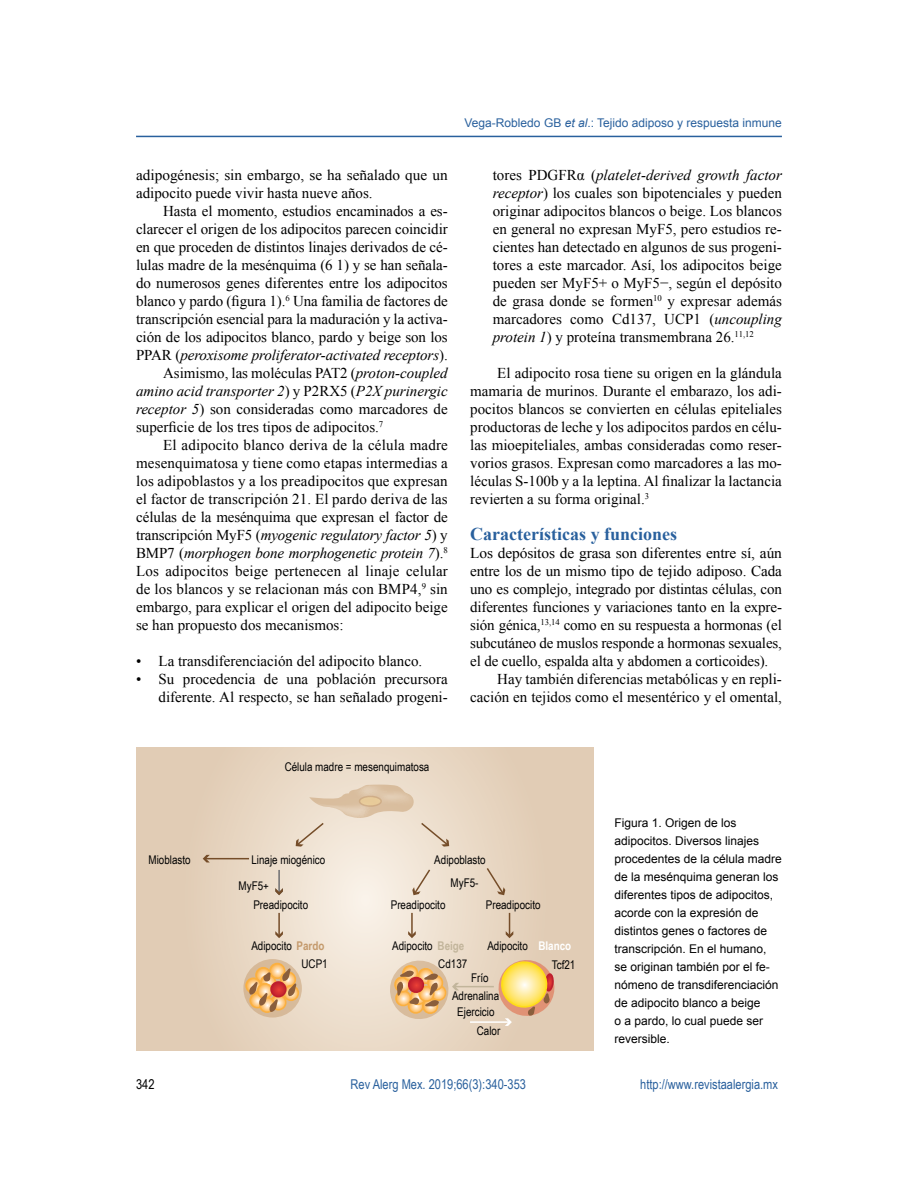
<style>
.page{position:relative;width:918px;height:1188px;background:#fff}
.page>*{position:absolute;margin:0;border:0;box-sizing:border-box;transform-origin:0 0}
.t1{font:700 18px "Times New Roman";color:#29609d}
.t2{font:15px/18px "Times New Roman";color:#000;text-align:justify}
.t3{font:italic 15px "Times New Roman";letter-spacing:-.005em;color:#000}
.t4{font:13.5px "Arial Narrow";color:#29609d}
.t5{font:13.5px "Arial Narrow";color:#000}
.t6{font:12px/18px "Arial";color:#000}
.t7{font:12px/18px "Arial Narrow";color:#000}
.t8{font:12px "Arial";color:#29609d}
.t9{font:700 12px "Arial Narrow";color:#fff}
.s1{font-style:normal}
.s2{font-style:italic}
.s3{font-weight:700;color:#c49a6c}
.s4{font-weight:700;color:#c2b59b}
</style>
<div class="page">
<hr style="left:136px;top:136px;width:646px;height:1px;background:#29609d">
<svg style="left:136px;top:747px;width:457px;height:303px;background:#e7d6c2"></svg>
<div style="left:244px;top:960px;width:57px;height:57px;background:#d7b999;border-radius:50%"></div>
<div style="left:243px;top:959px;width:59px;height:59px;border:2px solid #c49a6c;border-radius:50%"></div>
<svg style="left:296px;top:785px;width:118px;height:62px;background:#e9d9c5"></svg>
<svg style="left:420px;top:821px;width:29px;height:26px"></svg>
<hr style="left:278px;top:870px;width:2px;height:23px;background:#6d6e71">
<svg style="left:412px;top:868px;width:20px;height:27px"></svg>
<svg style="left:485px;top:866px;width:20px;height:29px"></svg>
<hr style="left:205px;top:858px;width:44px;height:1px;background:#754d29">
<svg style="left:203px;top:855px;width:7px;height:7px"></svg>
<hr style="left:278px;top:913px;width:2px;height:23px;background:#754d29">
<svg style="left:275px;top:931px;width:8px;height:7px"></svg>
<hr style="left:411px;top:913px;width:2px;height:23px;background:#754d29">
<svg style="left:408px;top:931px;width:8px;height:7px"></svg>
<hr style="left:455px;top:986px;width:39px;height:1px;background:#c2b59b">
<hr style="left:470px;top:1021px;width:39px;height:2px;background:#fff">
<svg style="left:506px;top:913px;width:7px;height:25px"></svg>
<svg style="left:275px;top:888px;width:8px;height:7px"></svg>
<svg style="left:270px;top:964px;width:15px;height:14px"></svg>
<div style="left:269px;top:963px;width:16px;height:16px;border:2px solid #fbb040;border-radius:50%"></div>
<div style="left:255px;top:967px;width:16px;height:16px;border:2px solid #fbb040;border-radius:50%"></div>
<div style="left:245px;top:977px;width:17px;height:17px;border:2px solid #fbb040;border-radius:50%"></div>
<div style="left:283px;top:985px;width:16px;height:16px;border:2px solid #fbb040;border-radius:50%"></div>
<svg style="left:248px;top:968px;width:49px;height:45px;background:#dfa56f"></svg>
<svg style="left:390px;top:961px;width:69px;height:58px;background:#e2b990"></svg>
<svg style="left:499px;top:958px;width:56px;height:68px;background:#ecc987"></svg>
<div style="left:360px;top:796px;width:21px;height:10px;background:#e7ca99;border-radius:50%"></div>
<div style="left:359px;top:796px;width:23px;height:11px;border:2px solid #c49a6c;border-radius:50%"></div>
<p class="t2" style="left:136px;top:166px;width:313px">adipogénesis; sin embargo, se ha señalado que un adipocito puede vivir hasta nueve años.</p>
<p class="t2" style="left:163px;top:202px;width:286px">Hasta el momento, estudios encaminados a es-</p>
<p class="t2" style="left:136px;top:220px;width:313px">clarecer el origen de los adipocitos parecen coincidir</p>
<p class="t2" style="left:136px;top:238px;width:313px">en que proceden de distintos linajes derivados de cé-</p>
<p class="t2" style="left:136px;top:256px;width:313px">lulas madre de la mesénquima (6 1) y se han señala-</p>
<p class="t2" style="left:136px;top:274px;width:313px">do numerosos genes diferentes entre los adipocitos</p>
<p class="t2" style="left:136px;top:292px;width:313px">blanco y pardo (figura 1).<sup>6</sup> Una familia de factores de</p>
<p class="t2" style="left:136px;top:310px;width:313px">transcripción esencial para la maduración y la activa-</p>
<p class="t2" style="left:136px;top:328px;width:313px">ción de los adipocitos blanco, pardo y beige son los</p>
<p class="t3" style="left:136px;top:345px;width:313px"><span class="s1">PPAR (</span>peroxisome proliferator-activated receptors<span class="s1">).</span></p>
<p class="t2" style="left:163px;top:364px;width:286px">Asimismo, las moléculas PAT2 (<span class="s2">proton-coupled</span></p>
<p class="t3" style="left:136px;top:381px;width:313px">amino acid transporter 2<span class="s1">) y P2RX5 (</span>P2X purinergic</p>
<p class="t2" style="left:136px;top:400px;width:313px"><span class="s2">receptor 5</span>) son consideradas como marcadores de</p>
<p class="t2" style="left:136px;top:418px;width:249px">superficie de los tres tipos de adipocitos.<sup>7</sup></p>
<p class="t2" style="left:163px;top:436px;width:286px">El adipocito blanco deriva de la célula madre</p>
<p class="t2" style="left:136px;top:454px;width:313px">mesenquimatosa y tiene como etapas intermedias a</p>
<p class="t2" style="left:136px;top:472px;width:313px">los adipoblastos y a los preadipocitos que expresan</p>
<p class="t2" style="left:136px;top:490px;width:313px">el factor de transcripción 21. El pardo deriva de las</p>
<p class="t2" style="left:136px;top:508px;width:313px">células de la mesénquima que expresan el factor de</p>
<p class="t3" style="left:136px;top:525px;width:313px"><span class="s1">transcripción MyF5 (</span>myogenic regulatory factor 5<span class="s1">) y</span></p>
<p class="t3" style="left:136px;top:543px;width:313px"><span class="s1">BMP7 (</span>morphogen bone morphogenetic protein 7<span class="s1">).</span><sup>8</sup></p>
<p class="t2" style="left:136px;top:562px;width:313px">Los adipocitos beige pertenecen al linaje celular</p>
<p class="t2" style="left:136px;top:580px;width:313px">de los blancos y se relacionan más con BMP4,<sup>9</sup> sin</p>
<p class="t2" style="left:136px;top:598px;width:313px">embargo, para explicar el origen del adipocito beige</p>
<p class="t2" style="left:136px;top:616px;width:209px">se han propuesto dos mecanismos:</p>
<p class="t2" style="left:136px;top:652px;width:288px">• La transdiferenciación del adipocito blanco.</p>
<p class="t2" style="left:136px;top:670px;width:313px;text-align:right">• Su procedencia de una población precursora diferente. Al respecto, se han señalado progeni-</p>
<p class="t8" style="left:465px;top:115px;width:319px">Vega-Robledo GB <span class="s2">et al</span>.: Tejido adiposo y respuesta inmune</p>
<p class="t2" style="left:493px;top:166px;width:291px">tores PDGFRα (<span class="s2">platelet-derived growth factor receptor</span>) los cuales son bipotenciales y pueden originar adipocitos blancos o beige. Los blancos en general no expresan MyF5, pero estudios re&shy;cientes han detectado en algunos de sus progeni&shy;tores a este marcador. Así, los adipocitos beige pueden ser MyF5+ o MyF5−, según el depósito de grasa donde se formen<sup>10</sup> y expresar además marcadores como Cd137, UCP1 (<span class="s2">uncoupling protein 1</span>) y proteína transmembrana 26.<sup>11,12</sup></p>
<p class="t2" style="left:470px;top:364px;width:313px;text-indent:27px">El adipocito rosa tiene su origen en la glándula mamaria de murinos. Durante el embarazo, los adi&shy;pocitos blancos se convierten en células epiteliales productoras de leche y los adipocitos pardos en célu&shy;las mioepiteliales, ambas consideradas como reser&shy;vorios grasos. Expresan como marcadores a las mo&shy;léculas S-100b y a la leptina. Al finalizar la lactancia revierten a su forma original.<sup>3</sup></p>
<p class="t1" style="left:470px;top:521px;width:208px">Características y funciones</p>
<p class="t2" style="left:470px;top:544px;width:313px">Los depósitos de grasa son diferentes entre sí, aún</p>
<p class="t2" style="left:470px;top:562px;width:313px">entre los de un mismo tipo de tejido adiposo. Cada</p>
<p class="t2" style="left:470px;top:580px;width:313px">uno es complejo, integrado por distintas células, con</p>
<p class="t2" style="left:470px;top:598px;width:313px">diferentes funciones y variaciones tanto en la expre-</p>
<p class="t2" style="left:470px;top:616px;width:313px">sión génica,<sup>13,14</sup> como en su respuesta a hormonas (el</p>
<p class="t2" style="left:470px;top:634px;width:313px">subcutáneo de muslos responde a hormonas sexuales,</p>
<p class="t2" style="left:470px;top:652px;width:300px">el de cuello, espalda alta y abdomen a corticoides).</p>
<p class="t2" style="left:497px;top:670px;width:286px">Hay también diferencias metabólicas y en repli-</p>
<p class="t2" style="left:470px;top:688px;width:313px">cación en tejidos como el mesentérico y el omental,</p>
<p class="t7" style="left:285px;top:758px;width:146px">Célula madre = mesenquimatosa</p>
<p class="t7" style="left:149px;top:850px;width:44px">Mioblasto</p>
<p class="t7" style="left:251px;top:850px;width:75px">Linaje miogénico</p>
<p class="t7" style="left:253px;top:895px;width:56px">Preadipocito</p>
<p class="t7" style="left:391px;top:895px;width:56px">Preadipocito</p>
<p class="t7" style="left:251px;top:936px;width:75px">Adipocito <span class="s3">Pardo</span></p>
<p class="t7" style="left:392px;top:936px;width:74px">Adipocito <span class="s4">Beige</span></p>
<p class="t9" style="left:538px;top:936px;width:34px">Blanco</p>
<p class="t7" style="left:434px;top:850px;width:53px">Adipoblasto</p>
<p class="t7" style="left:239px;top:876px;width:32px">MyF5+</p>
<p class="t7" style="left:451px;top:873px;width:29px">MyF5-</p>
<p class="t7" style="left:486px;top:895px;width:56px">Preadipocito</p>
<p class="t7" style="left:487px;top:936px;width:42px">Adipocito</p>
<p class="t7" style="left:301px;top:954px;width:28px">UCP1</p>
<p class="t7" style="left:438px;top:954px;width:31px">Cd137</p>
<p class="t7" style="left:452px;top:968px;width:49px;text-indent:19px">Frío<br>Adrenalina</p>
<p class="t7" style="left:477px;top:1002px;width:25px;line-height:18.8px;text-indent:-20px">Ejercicio<br>Calor</p>
<p class="t7" style="left:552px;top:955px;width:25px">Tcf21</p>
<p class="t6" style="left:614px;top:814px;width:169px">Figura 1. Origen de los adipocitos. Diversos linajes procedentes de la célula madre de la mesénquima generan los diferentes tipos de adipocitos, acorde con la expresión de distintos genes o factores de transcripción. En el humano, se originan también por el fe&shy;nómeno de transdiferenciación de adipocito blanco a beige<br>o a pardo, lo cual puede ser reversible.</p>
<p class="t5" style="left:136px;top:1074px;width:20px">342</p>
<p class="t4" style="left:351px;top:1074px;width:177px">Rev Alerg Mex. 2019;66(3):340-353</p>
<p class="t4" style="left:640px;top:1075px;width:139px">http://www.revistaalergia.mx</p>
</div>
